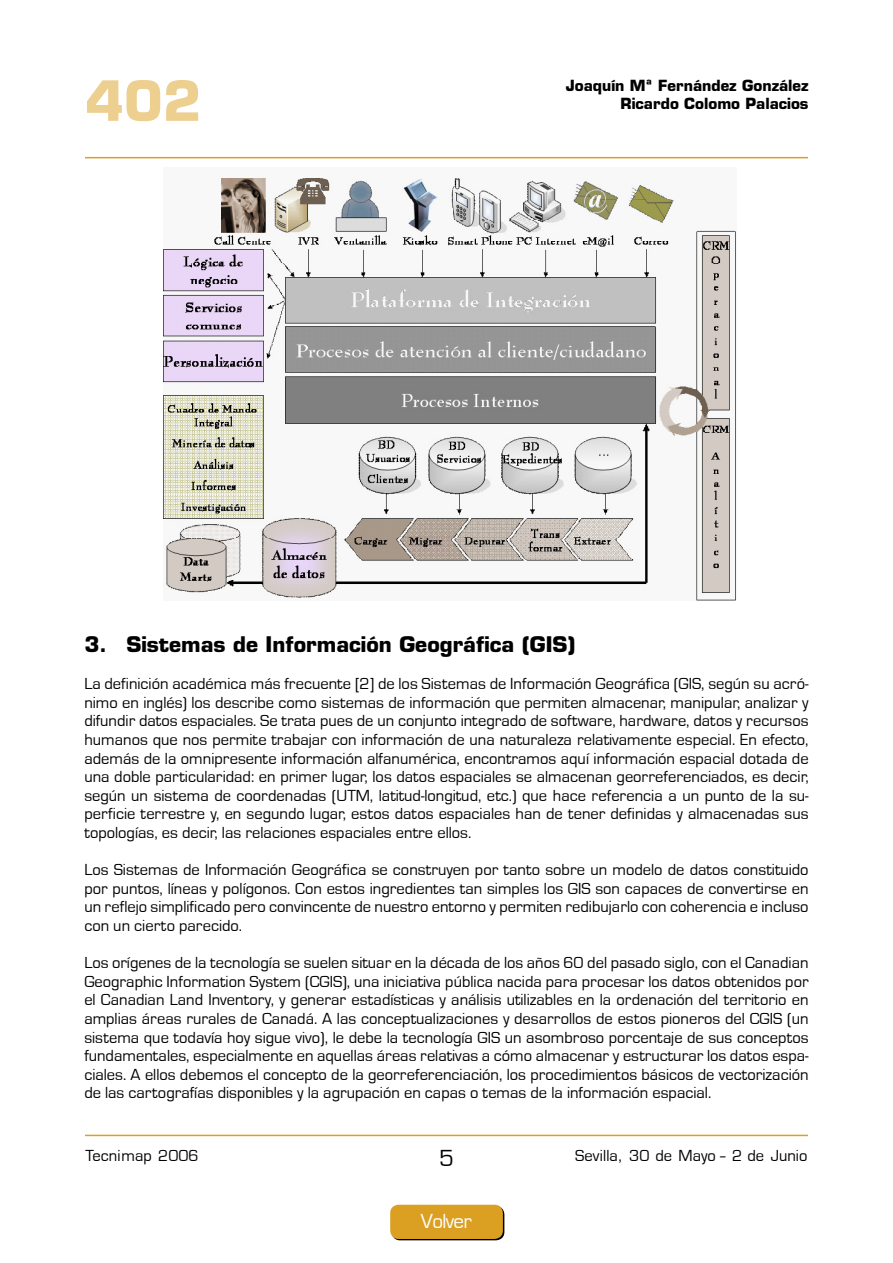
<style>
.page{position:relative;width:893px;height:1263px;background:#fff}
.page>*{position:absolute;margin:0;border:0;box-sizing:border-box;transform-origin:0 0}
.t1{font:700 54px "Eurostile";color:#edcf90}
.t2{font:24px "Eurostile";color:#000}
.t3{font:700 21px "Eurostile";color:#000}
.t4{font:21px "Eurostile";letter-spacing:-.03em;color:#fff}
.t5{font:16.5px/18.6px "Eurostile T";color:#000;text-align:justify}
.t6{font:16.5px "Eurostile";color:#000}
.t7{font:700 15px/18px "Eurostile";color:#000;text-align:right}
</style>
<div class="page">
<hr style="left:85px;top:1135px;width:723px;height:1px;background:#db9f22">
<div style="left:390px;top:1205px;width:114px;height:35px;background:#db9f22"></div>
<hr style="left:85px;top:157px;width:723px;height:1px;background:#db9f22">
<img style="left:164px;top:178px;width:572px;height:422px">
<h1 class="t1" style="left:85px;top:68px;width:118px">402</h1>
<p class="t7" style="left:566px;top:77px;width:244px">Joaquín Mª Fernández González<br>Ricardo Colomo Palacios</p>
<p class="t3" style="left:84px;top:631px;width:493px">3. Sistemas de Información Geográfica (GIS)</p>
<p class="t5" style="left:84px;top:675px;width:726px">La definición académica más frecuente [2] de los Sistemas de Información Geográfica (GIS, según su acró&shy;nimo en inglés) los describe como sistemas de información que permiten almacenar, manipular, analizar y difundir datos espaciales. Se trata pues de un conjunto integrado de software, hardware, datos y recursos humanos que nos permite trabajar con información de una naturaleza relativamente especial. En efecto, además de la omnipresente información alfanumérica, encontramos aquí información espacial dotada de una doble particularidad: en primer lugar, los datos espaciales se almacenan georreferenciados, es decir, según un sistema de coordenadas (UTM, latitud-longitud, etc.) que hace referencia a un punto de la su&shy;perficie terrestre y, en segundo lugar, estos datos espaciales han de tener definidas y almacenadas sus topologías, es decir, las relaciones espaciales entre ellos.</p>
<p class="t5" style="left:84px;top:861px;width:726px">Los Sistemas de Información Geográfica se construyen por tanto sobre un modelo de datos constituido por puntos, líneas y polígonos. Con estos ingredientes tan simples los GIS son capaces de convertirse en un reflejo simplificado pero convincente de nuestro entorno y permiten redibujarlo con coherencia e incluso con un cierto parecido.</p>
<p class="t5" style="left:84px;top:954px;width:726px">Los orígenes de la tecnología se suelen situar en la década de los años 60 del pasado siglo, con el Canadian Geographic Information System (CGIS), una iniciativa pública nacida para procesar los datos obtenidos por el Canadian Land Inventory, y generar estadísticas y análisis utilizables en la ordenación del territorio en amplias áreas rurales de Canadá. A las conceptualizaciones y desarrollos de estos pioneros del CGIS (un sistema que todavía hoy sigue vivo), le debe la tecnología GIS un asombroso porcentaje de sus conceptos fundamentales, especialmente en aquellas áreas relativas a cómo almacenar y estructurar los datos espa&shy;ciales. A ellos debemos el concepto de la georreferenciación, los procedimientos básicos de vectorización de las cartografías disponibles y la agrupación en capas o temas de la información espacial.</p>
<p class="t6" style="left:85px;top:1146px;width:115px">Tecnimap 2006</p>
<h2 class="t2" style="left:439px;top:1145px;width:16px">5</h2>
<p class="t5" style="left:575px;top:1146px;width:234px">Sevilla, 30 de Mayo - 2 de Junio</p>
<p class="t4" style="left:421px;top:1210px;width:52px">Volver</p>
</div>
